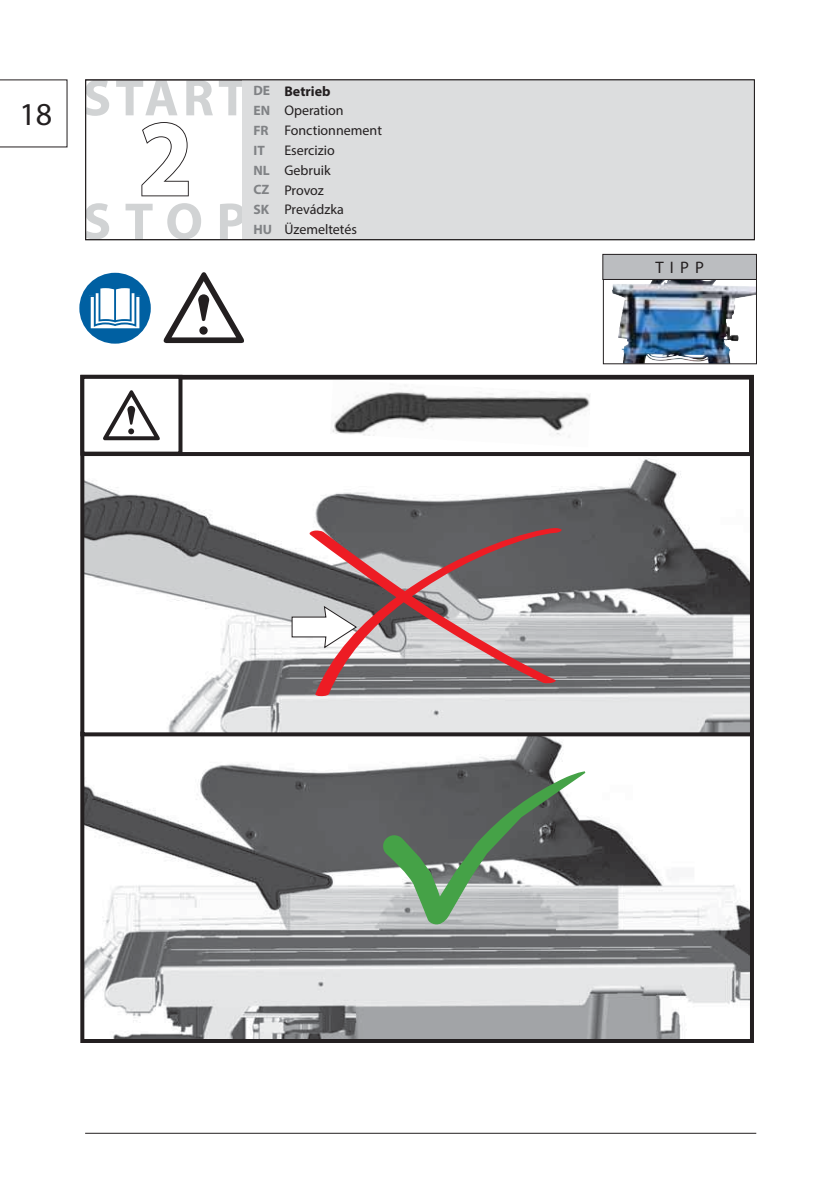
<style>
.page{position:relative;width:840px;height:1191px;background:#fff}
.page>*{position:absolute;margin:0;border:0;box-sizing:border-box;transform-origin:0 0}
.t1{font:700 109.6px "Myriad Pro";color:#fff;scale:.9 1}
.t2{font:32px "Myriad Pro";color:#231f20}
.t3{font:16.6px "Myriad Pro";color:#231f20}
.t4{font:14px/19.8px "Myriad Pro";color:#231f20}
.t5{font:700 13.6px "Myriad Pro";color:#808285}
.s1{font-weight:700;font-size:13.6px;color:#808285}
.s2{font-weight:700}
</style>
<div class="page">
<svg style="left:0;top:79px;width:67px;height:68px"></svg>
<hr style="left:85px;top:1132px;width:670px;height:1px;background:#231f20">
<img style="left:85px;top:456px;width:663px;height:582px">
<div style="left:80px;top:731px;width:673px;height:312px;border:4px solid #231f20"></div>
<div style="left:80px;top:375px;width:673px;height:361px;border:4px solid #231f20"></div>
<div style="left:83px;top:375px;width:669px;height:81px;border:4px solid #231f20"></div>
<svg style="left:291px;top:605px;width:17px;height:44px"></svg>
<div style="left:82px;top:377px;width:98px;height:76px;background:#fff"></div>
<div style="left:80px;top:375px;width:102px;height:80px;border:4px solid #231f20"></div>
<svg style="left:103px;top:390px;width:57px;height:50px"></svg>
<svg style="left:308px;top:528px;width:253px;height:168px;background:#9c8587"></svg>
<img style="left:330px;top:379px;width:260px;height:58px">
<svg style="left:382px;top:771px;width:203px;height:154px;background:#7b897e"></svg>
<div style="left:79px;top:273px;width:72px;height:71px;background:#0060a2;border-radius:50%"></div>
<svg style="left:89px;top:288px;width:52px;height:41px"></svg>
<svg style="left:163px;top:272px;width:81px;height:71px"></svg>
<div style="left:199px;top:326px;width:8px;height:9px;background:#231f20;border-radius:50%"></div>
<svg style="left:87px;top:203px;width:155px;height:35px"></svg>
<svg style="left:87px;top:81px;width:155px;height:116px"></svg>
<div style="left:242px;top:80px;width:511px;height:159px;background:#dcddde"></div>
<div style="left:85px;top:79px;width:669px;height:161px;border:1px solid #231f20"></div>
<img style="left:612px;top:281px;width:142px;height:81px">
<div style="left:602px;top:279px;width:154px;height:85px;border:1px solid #231f20"></div>
<div style="left:602px;top:254px;width:154px;height:25px;background:#bbbdc0"></div>
<div style="left:602px;top:254px;width:154px;height:26px;border:1px solid #231f20"></div>
<h2 class="t2" style="left:19px;top:103px;width:34px">18</h2>
<h1 class="t1" style="left:138px;top:117px;width:62px">2</h1>
<p class="t4" style="left:253px;top:82px;width:130px"><span class="s1">DE</span> <span class="s2">Betrieb<br></span><span class="s1">EN</span> Operation<br><span class="s1">FR</span> Fonctionnement</p>
<p class="t5" style="left:253px;top:145px;width:13px">IT</p>
<p class="t4" style="left:253px;top:142px;width:105px;text-indent:31px">Esercizio<br><span class="s1">NL</span> Gebruik<br><span class="s1">CZ</span> Provoz<br><span class="s1">SK</span> Prevádzka<br><span class="s1">HU</span> Üzemeltetés</p>
<p class="t3" style="left:655px;top:261px;width:50px">TIPP</p>
</div>
